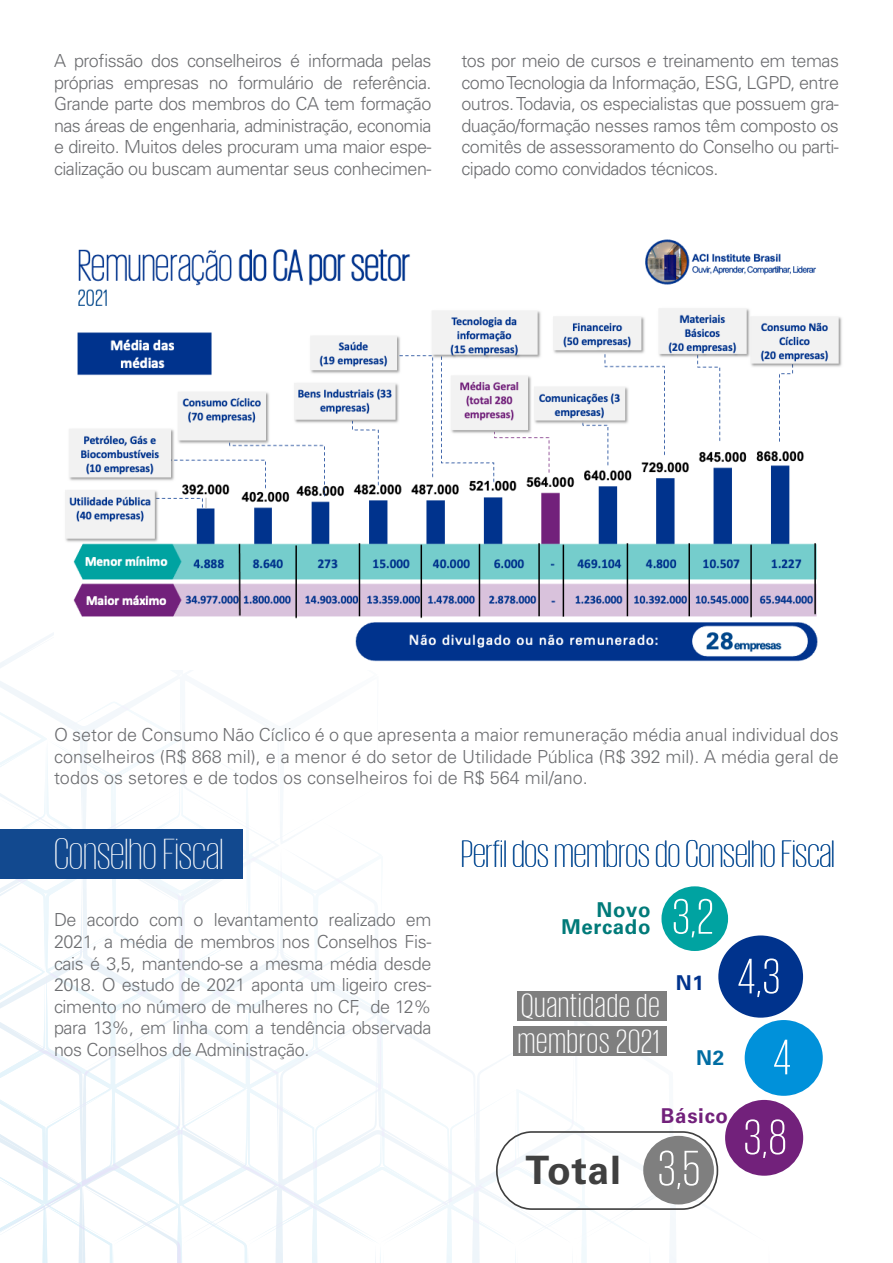
<style>
.page{position:relative;width:893px;height:1263px;background:#fff}
.page>*{position:absolute;margin:0;border:0;box-sizing:border-box;transform-origin:0 0}
.t1{font:300 51.15px "KPMG";color:#fff}
.t2{font:200 45px "KPMG";color:#fff}
.t3{font:200 39.3px "KPMG";color:#004690}
.t4{font:700 39.15px "Univers";letter-spacing:.02em;color:#404040}
.t5{font:300 34.35px/35.8px "KPMG";letter-spacing:.03em;color:#fff}
.t6{font:700 20.4px/17.1px "Univers";letter-spacing:.035em;color:#007a79;text-align:right}
.t7{font:700 20.4px "Univers";letter-spacing:.035em;color:#72217b}
.t8{font:700 20.4px "Univers";color:#00338d}
.t9{font:700 20.4px "Univers";color:#006da3}
.t10{font:300 18px/21.6px "Univers LT Std";letter-spacing:-.03em;color:#6c6d70;text-align:justify}
.s1{font-family:"KPMG";font-weight:300;font-size:51.15px;color:#fff}
</style>
<div class="page">
<svg style="left:0;top:633px;width:772px;height:630px"></svg>
<div style="left:0;top:829px;width:243px;height:49px;background:#12498f"></div>
<div style="left:517px;top:991px;width:149px;height:30px;background:#7f7f7f"></div>
<div style="left:513px;top:1026px;width:153px;height:30px;background:#7f7f7f"></div>
<div style="left:718px;top:935px;width:85px;height:83px;background:#00338d;border-radius:50%"></div>
<div style="left:745px;top:1020px;width:78px;height:76px;background:#0091da;border-radius:50%"></div>
<div style="left:725px;top:1100px;width:78px;height:76px;background:#72217b;border-radius:50%"></div>
<div style="left:661px;top:886px;width:67px;height:65px;background:#00a3a1;border-radius:50%"></div>
<div style="left:643px;top:1136px;width:71px;height:68px;background:#7f7f7f;border-radius:50%"></div>
<div style="left:496px;top:1131px;width:222px;height:79px;border:2px solid #404040;border-radius:37px"></div>
<img style="left:54px;top:239px;width:788px;height:430px">
<p class="t10" style="left:54px;top:50px;width:379px">A profissão dos conselheiros é informada pelas próprias empresas no formulário de referência.<br>Grande parte dos membros do CA tem formação nas áreas de engenharia, administração, economia e direito. Muitos deles procuram uma maior espe&shy;cialização ou buscam aumentar seus conhecimen-</p>
<p class="t10" style="left:461px;top:50px;width:379px">tos por meio de cursos e treinamento em temas como Tecnologia da Informação, ESG, LGPD, entre outros. Todavia, os especialistas que possuem gra&shy;duação/formação nesses ramos têm composto os comitês de assessoramento do Conselho ou parti&shy;cipado como convidados técnicos.</p>
<p class="t10" style="left:54px;top:724px;width:786px">O setor de Consumo Não Cíclico é o que apresenta a maior remuneração média anual individual dos conselheiros (R$ 868 mil), e a menor é do setor de Utilidade Pública (R$ 392 mil). A média geral de todos os setores e de todos os conselheiros foi de R$ 564 mil/ano.</p>
<h2 class="t2" style="left:54px;top:832px;width:171px">Conselho Fiscal</h2>
<h3 class="t3" style="left:461px;top:835px;width:375px">Perfildos membrosdoConselhoFiscal</h3>
<p class="t10" style="left:54px;top:909px;width:379px">De acordo com o levantamento realizado em 2021, a média de membros nos Conselhos Fis&shy;cais é 3,5, mantendo-se a mesma média desde 2018. O estudo de 2021 aponta um ligeiro cres&shy;cimento no número de mulheres no CF, de 12% para 13%, em linha com a tendência observada nos Conselhos de Administração.</p>
<p class="t6" style="left:561px;top:901px;width:91px">Novo<br>Mercado</p>
<h1 class="t1" style="left:672px;top:892px;width:43px">3,2</h1>
<h1 class="t1" style="left:738px;top:951px;width:43px">4,3</h1>
<p class="t8" style="left:676px;top:970px;width:30px">N1</p>
<h3 class="t5" style="left:518px;top:986px;width:143px">Quantidade de membros 2021</h3>
<p class="t9" style="left:696px;top:1046px;width:30px">N2</p>
<h1 class="t1" style="left:774px;top:1032px;width:19px">4</h1>
<p class="t7" style="left:661px;top:1104px;width:69px">Básico</p>
<h1 class="t1" style="left:744px;top:1112px;width:44px">3,8</h1>
<h3 class="t4" style="left:525px;top:1147px;width:176px">Total <span class="s1">3,5</span></h3>
</div>
